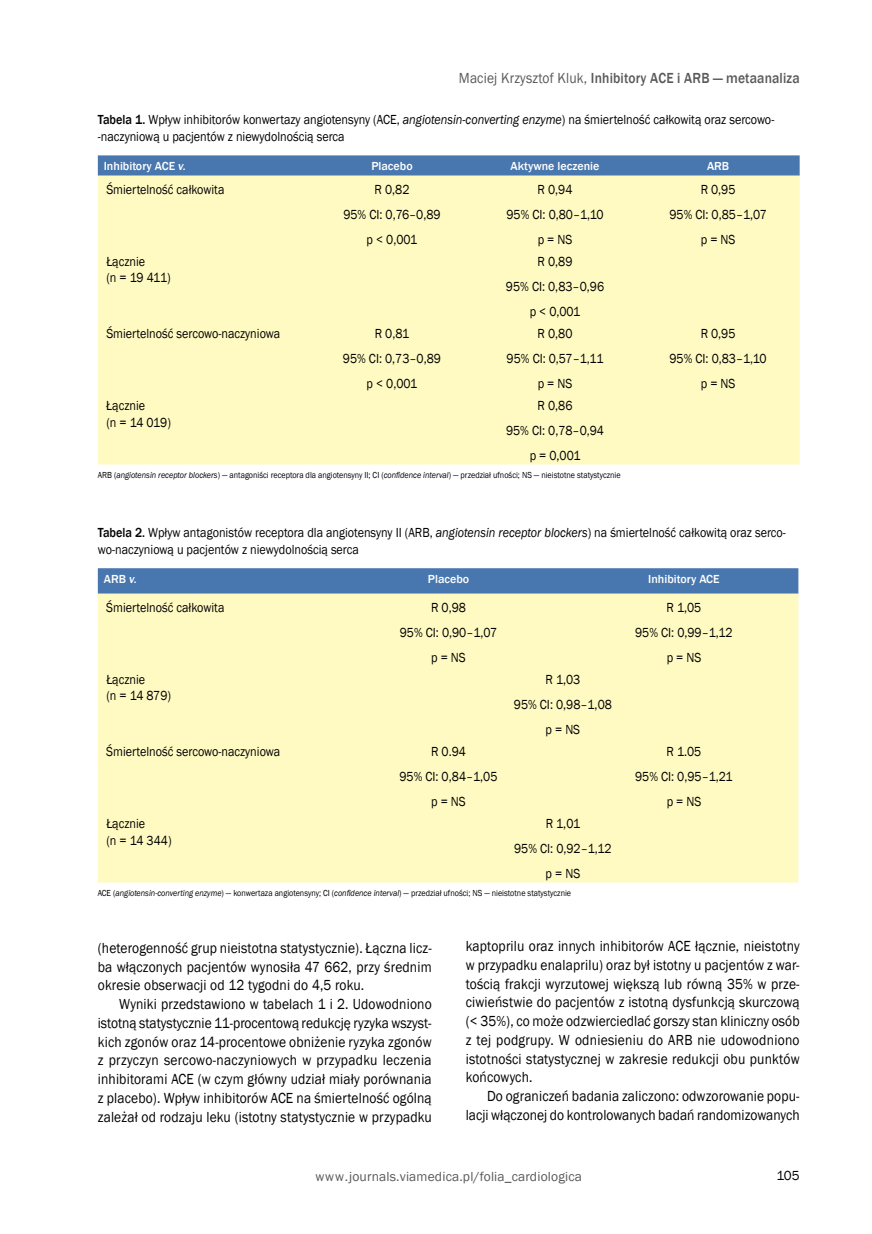
<style>
.page{position:relative;width:872px;height:1234px;background:#fff}
.page>*{position:absolute;margin:0;border:0;box-sizing:border-box;transform-origin:0 0}
.t1{font:15px/18.8px "Franklin Gothic";letter-spacing:.01em;color:#000;text-align:justify;scale:.9 1}
.t2{font:500 15px "Franklin Gothic";letter-spacing:.01em;color:#58595b;scale:.9 1}
.t3{font:13.5px/24.9px "Franklin Gothic";color:#000;text-align:center;scale:.9 1}
.t4{font:13.5px "Franklin Gothic";letter-spacing:.01em;color:#58595b}
.t5{font:13.5px "Franklin Gothic";color:#000}
.t6{font:500 12px "Franklin Gothic";color:#fff}
.t7{font:9px "Franklin Gothic";color:#000;scale:.9 1}
.s1{font-weight:400}
.s2{font-weight:500}
.s3{font-style:italic}
</style>
<div class="page">
<svg style="left:98px;top:155px;width:701px;height:21px;background:#4f7bb0"></svg>
<div style="left:98px;top:176px;width:701px;height:288px;background:#fffac2"></div>
<div style="left:98px;top:568px;width:700px;height:25px;background:#4876ae"></div>
<div style="left:98px;top:593px;width:700px;height:289px;background:#fffac2"></div>
<p class="t2" style="left:459px;top:69px;width:380px"><span class="s1">Maciej Krzysztof Kluk,</span> Inhibitory ACE i ARB — metaanaliza</p>
<p class="t3" style="left:98px;top:112px;width:753px;line-height:16.5px;text-align:left"><span class="s2">Tabela 1.</span> Wpływ inhibitorów konwertazy angiotensyny (ACE, <span class="s3">angiotensin-converting enzyme</span>) na śmiertelność całkowitą oraz sercowo--naczyniową u pacjentów z niewydolnością serca</p>
<p class="t6" style="left:104px;top:158px;width:84px">Inhibitory ACE <span class="s3">v.</span></p>
<p class="t6" style="left:371px;top:158px;width:43px">Placebo</p>
<p class="t6" style="left:510px;top:158px;width:90px">Aktywne leczenie</p>
<p class="t6" style="left:707px;top:158px;width:24px">ARB</p>
<p class="t3" style="left:106px;top:177px;width:133px">Śmiertelność całkowita</p>
<p class="t3" style="left:343px;top:177px;width:110px">R 0,82<br>95% CI: 0,76–0,89 p &lt; 0,001</p>
<p class="t3" style="left:506px;top:177px;width:109px">R 0,94<br>95% CI: 0,80–1,10 p = NS</p>
<p class="t3" style="left:669px;top:177px;width:110px">R 0,95<br>95% CI: 0,85–1,07 p = NS</p>
<p class="t3" style="left:106px;top:253px;width:73px;line-height:16.5px;text-align:left">Łącznie<br>(n = 19 411)</p>
<p class="t3" style="left:506px;top:249px;width:110px">R 0,89<br>95% CI: 0,83–0,96 p &lt; 0,001</p>
<p class="t3" style="left:106px;top:321px;width:195px">Śmiertelność sercowo-naczyniowa</p>
<p class="t3" style="left:343px;top:321px;width:110px">R 0,81<br>95% CI: 0,73–0,89 p &lt; 0,001</p>
<p class="t3" style="left:506px;top:321px;width:109px">R 0,80<br>95% CI: 0,57–1,11 p = NS</p>
<p class="t3" style="left:669px;top:321px;width:109px">R 0,95<br>95% CI: 0,83–1,10 p = NS</p>
<p class="t3" style="left:106px;top:398px;width:73px;line-height:16.5px;text-align:left">Łącznie<br>(n = 14 019)</p>
<p class="t3" style="left:506px;top:393px;width:110px">R 0,86<br>95% CI: 0,78–0,94 p = 0,001</p>
<p class="t7" style="left:98px;top:469px;width:582px">ARB (<span class="s3">angiotensin receptor blockers</span>) — antagoniści receptora dla angiotensyny II; CI (<span class="s3">confidence interval</span>) — przedział ufności; NS — nieistotne statystycznie</p>
<p class="t3" style="left:98px;top:524px;width:766px;line-height:16.5px;text-align:left"><span class="s2">Tabela 2.</span> Wpływ antagonistów receptora dla angiotensyny II (ARB, <span class="s3">angiotensin receptor blockers</span>) na śmiertelność całkowitą oraz serco&shy;wo-naczyniową u pacjentów z niewydolnością serca</p>
<p class="t6" style="left:104px;top:571px;width:35px">ARB <span class="s3">v.</span></p>
<p class="t6" style="left:428px;top:571px;width:43px">Placebo</p>
<p class="t6" style="left:648px;top:571px;width:73px">Inhibitory ACE</p>
<p class="t3" style="left:106px;top:595px;width:133px">Śmiertelność całkowita</p>
<p class="t3" style="left:400px;top:595px;width:110px">R 0,98<br>95% CI: 0,90–1,07 p = NS</p>
<p class="t3" style="left:635px;top:595px;width:110px">R 1,05<br>95% CI: 0,99–1,12 p = NS</p>
<p class="t3" style="left:106px;top:671px;width:73px;line-height:16.5px;text-align:left">Łącznie<br>(n = 14 879)</p>
<p class="t3" style="left:514px;top:667px;width:110px">R 1,03<br>95% CI: 0,98–1,08 p = NS</p>
<p class="t3" style="left:106px;top:739px;width:195px">Śmiertelność sercowo-naczyniowa</p>
<p class="t3" style="left:399px;top:739px;width:110px">R 0.94<br>95% CI: 0,84–1,05 p = NS</p>
<p class="t3" style="left:635px;top:739px;width:110px">R 1.05<br>95% CI: 0,95–1,21 p = NS</p>
<p class="t3" style="left:106px;top:815px;width:74px;line-height:16.5px;text-align:left">Łącznie<br>(n = 14 344)</p>
<p class="t3" style="left:514px;top:811px;width:110px">R 1,01<br>95% CI: 0,92–1,12 p = NS</p>
<p class="t7" style="left:98px;top:887px;width:527px">ACE (<span class="s3">angiotensin-converting enzyme</span>) — konwertaza angiotensyny; CI (<span class="s3">confidence interval</span>) — przedział ufności; NS — nieistotne statystycznie</p>
<p class="t1" style="left:98px;top:938px;width:372px">(heterogenność grup nieistotna statystycznie). Łączna licz&shy;ba włączonych pacjentów wynosiła 47 662, przy średnim okresie obserwacji od 12 tygodni do 4,5 roku.</p>
<p class="t1" style="left:98px;top:994px;width:372px;text-indent:21px">Wyniki przedstawiono w tabelach 1 i 2. Udowodniono istotną statystycznie 11-procentową redukcję ryzyka wszyst&shy;kich zgonów oraz 14-procentowe obniżenie ryzyka zgonów z przyczyn sercowo-naczyniowych w przypadku leczenia inhibitorami ACE (w czym główny udział miały porównania z placebo). Wpływ inhibitorów ACE na śmiertelność ogólną zależał od rodzaju leku (istotny statystycznie w przypadku</p>
<p class="t1" style="left:466px;top:936px;width:372px">kaptoprilu oraz innych inhibitorów ACE łącznie, nieistotny w przypadku enalaprilu) oraz był istotny u pacjentów z war&shy;tością frakcji wyrzutowej większą lub równą 35% w prze&shy;ciwieństwie do pacjentów z istotną dysfunkcją skurczową (&lt; 35%), co może odzwierciedlać gorszy stan kliniczny osób z tej podgrupy. W odniesieniu do ARB nie udowodniono istotności statystycznej w zakresie redukcji obu punktów końcowych.</p>
<p class="t1" style="left:466px;top:1086px;width:372px;text-align:right">Do ograniczeń badania zaliczono: odwzorowanie popu&shy;lacji włączonej do kontrolowanych badań randomizowanych</p>
<p class="t4" style="left:315px;top:1168px;width:268px">www.journals.viamedica.pl/folia_cardiologica</p>
<p class="t5" style="left:776px;top:1166px;width:25px">105</p>
</div>
